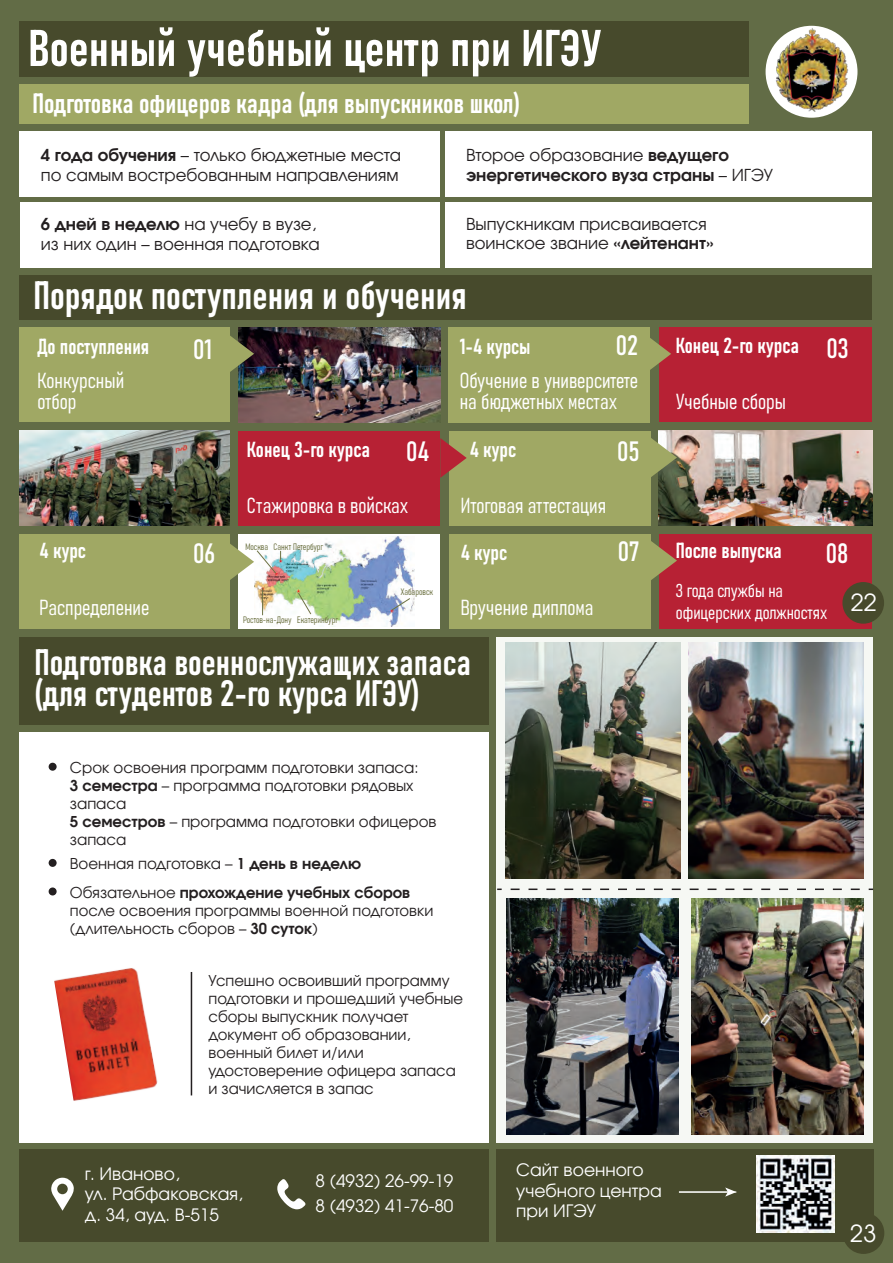
<style>
.page{position:relative;width:893px;height:1263px;background:#626c46}
.page>*{position:absolute;margin:0;border:0;box-sizing:border-box;transform-origin:0 0}
.t1{font:50.85px "Bahnschrift";color:#fff}
.t2{font:39px "Bahnschrift";color:#fff}
.t3{font:36.3px/31.7px "Bahnschrift";color:#fff}
.t4{font:27.75px "Bahnschrift";color:#fff}
.t5{font:27.6px "Bahnschrift";color:#fff}
.t6{font:27.45px "Bahnschrift";color:#fff}
.t7{font:23.55px "Evolventa";color:#fff}
.t8{font:21.6px/21.6px "Bahnschrift";color:#fff}
.t9{font:21.45px/21.5px "Bahnschrift";color:#fff}
.t10{font:18.45px/21.5px "Bahnschrift";color:#fff}
.t11{font:17.1px/20.5px "Evolventa";color:#fff}
.t12{font:16.5px/19.8px "Evolventa";color:#231f20}
.t13{font:700 16.5px/19.8px "Evolventa";color:#231f20}
.t14{font:15px/18px "Evolventa";color:#231f20}
.t15{font:700 15px/28.2px "Evolventa";color:#231f20}
.t16{font:9.15px "Bahnschrift";color:#6e7344}
.s1{font-weight:700}
.s2{font-weight:400}
</style>
<div class="page">
<div style="left:19px;top:21px;width:730px;height:56px;background:#474a2c"></div>
<div style="left:19px;top:275px;width:853px;height:44px;background:#474a2c"></div>
<div style="left:20px;top:84px;width:729px;height:40px;background:#a0a864"></div>
<div style="left:19px;top:132px;width:420px;height:65px;background:#fff"></div>
<div style="left:20px;top:202px;width:419px;height:66px;background:#fff"></div>
<div style="left:445px;top:202px;width:427px;height:66px;background:#fff"></div>
<div style="left:445px;top:132px;width:427px;height:65px;background:#fff"></div>
<div style="left:19px;top:732px;width:470px;height:410px;background:#fff"></div>
<div style="left:19px;top:1149px;width:470px;height:93px;background:#474a2c"></div>
<div style="left:496px;top:1149px;width:377px;height:93px;background:#474a2c"></div>
<div style="left:19px;top:637px;width:470px;height:88px;background:#474a2c"></div>
<svg style="left:51px;top:1177px;width:23px;height:34px"></svg>
<svg style="left:277px;top:1179px;width:29px;height:30px"></svg>
<div style="left:766px;top:26px;width:91px;height:92px;background:#fff;border-radius:50%"></div>
<img style="left:774px;top:27px;width:75px;height:86px">
<div style="left:49px;top:763px;width:8px;height:8px;background:#231f20;border-radius:50%"></div>
<div style="left:49px;top:859px;width:8px;height:8px;background:#231f20;border-radius:50%"></div>
<div style="left:49px;top:887px;width:8px;height:8px;background:#231f20;border-radius:50%"></div>
<div style="left:497px;top:637px;width:376px;height:505px;background:#f6f8f4"></div>
<svg style="left:511px;top:888px;width:362px;height:2px"></svg>
<img style="left:691px;top:898px;width:172px;height:236px">
<img style="left:506px;top:898px;width:173px;height:236px">
<hr style="left:191px;top:972px;width:1px;height:123px;background:#231f20">
<img style="left:19px;top:430px;width:211px;height:95px">
<div style="left:659px;top:327px;width:213px;height:95px;background:#b72134"></div>
<div style="left:659px;top:534px;width:213px;height:95px;background:#b72134"></div>
<div style="left:238px;top:534px;width:202px;height:95px;background:#fff"></div>
<img style="left:254px;top:536px;width:160px;height:90px">
<svg style="left:262px;top:588px;width:1px;height:27px"></svg>
<svg style="left:298px;top:593px;width:13px;height:21px"></svg>
<svg style="left:391px;top:598px;width:19px;height:13px"></svg>
<div style="left:19px;top:534px;width:211px;height:95px;background:#a0a864"></div>
<svg style="left:230px;top:542px;width:51px;height:40px"></svg>
<div style="left:448px;top:327px;width:201px;height:95px;background:#a0a864"></div>
<svg style="left:649px;top:334px;width:22px;height:40px"></svg>
<div style="left:449px;top:534px;width:202px;height:95px;background:#a0a864"></div>
<svg style="left:651px;top:541px;width:26px;height:39px"></svg>
<img style="left:757px;top:1155px;width:77px;height:77px">
<hr style="left:679px;top:1191px;width:49px;height:1px;background:#fff">
<svg style="left:725px;top:1187px;width:11px;height:9px"></svg>
<img style="left:238px;top:327px;width:202px;height:95px">
<div style="left:19px;top:327px;width:211px;height:95px;background:#a0a864"></div>
<svg style="left:230px;top:334px;width:24px;height:40px"></svg>
<img style="left:659px;top:430px;width:213px;height:95px">
<img style="left:689px;top:643px;width:174px;height:235px">
<div style="left:449px;top:430px;width:202px;height:95px;background:#a0a864"></div>
<svg style="left:651px;top:438px;width:37px;height:50px"></svg>
<div style="left:238px;top:430px;width:202px;height:95px;background:#b72134"></div>
<img style="left:505px;top:643px;width:175px;height:235px">
<div style="left:842px;top:582px;width:42px;height:42px;background:#474a2c;border-radius:50%"></div>
<div style="left:843px;top:1212px;width:41px;height:42px;background:#474a2c;border-radius:50%"></div>
<svg style="left:440px;top:438px;width:27px;height:40px"></svg>
<img style="left:63px;top:968px;width:128px;height:133px">
<svg style="left:54px;top:979px;width:20px;height:122px"></svg>
<h1 class="t1" style="left:28px;top:9px;width:574px">Военный учебный центр при ИГЭУ</h1>
<h3 class="t6" style="left:32px;top:82px;width:489px">Подготовка офицеров кадра (для выпускников школ)</h3>
<p class="t12" style="left:41px;top:145px;width:362px"><span class="s1">4 года обучения</span> – только бюджетные места по самым востребованным направлениям</p>
<p class="t12" style="left:41px;top:214px;width:280px"><span class="s1">6 дней в неделю</span> на учебу в вузе, из них один – военная подготовка</p>
<p class="t12" style="left:466px;top:214px;width:249px">Выпускникам присваивается воинское звание <span class="s1">«лейтенант»</span></p>
<p class="t13" style="left:466px;top:145px;width:308px"><span class="s2">Второе образование</span> ведущего энергетического вуза страны <span class="s2">– ИГЭУ</span></p>
<h2 class="t2" style="left:34px;top:265px;width:435px">Порядок поступления и обучения</h2>
<h3 class="t9" style="left:37px;top:334px;width:113px">До поступления</h3>
<h3 class="t9" style="left:37px;top:368px;width:88px">Конкурсный отбор</h3>
<h3 class="t5" style="left:193px;top:328px;width:20px">01</h3>
<h3 class="t4" style="left:616px;top:325px;width:24px">02</h3>
<h3 class="t8" style="left:460px;top:368px;width:180px">Обучение в университете на бюджетных местах</h3>
<h3 class="t8" style="left:460px;top:334px;width:72px">1-4 курсы</h3>
<h3 class="t9" style="left:247px;top:438px;width:125px">Конец 3-го курса</h3>
<h3 class="t5" style="left:406px;top:430px;width:25px">04</h3>
<h3 class="t9" style="left:470px;top:437px;width:48px">4 курс</h3>
<h3 class="t5" style="left:617px;top:430px;width:24px">05</h3>
<h3 class="t9" style="left:247px;top:493px;width:163px">Стажировка в войсках</h3>
<h3 class="t9" style="left:461px;top:493px;width:147px">Итоговая аттестация</h3>
<h3 class="t9" style="left:40px;top:538px;width:48px">4 курс</h3>
<h3 class="t5" style="left:193px;top:533px;width:23px">06</h3>
<p class="t16" style="left:245px;top:539px;width:24px">Москва</p>
<p class="t16" style="left:274px;top:539px;width:51px">Санкт Петербург</p>
<h3 class="t9" style="left:461px;top:540px;width:48px">4 курс</h3>
<h3 class="t5" style="left:618px;top:530px;width:23px">07</h3>
<h3 class="t9" style="left:40px;top:595px;width:111px">Распределение</h3>
<p class="t16" style="left:243px;top:613px;width:96px">Ростов-на-Дону Екатеринбург</p>
<p class="t16" style="left:401px;top:585px;width:34px">Хабаровск</p>
<h3 class="t9" style="left:461px;top:595px;width:134px">Вручение диплома</h3>
<h3 class="t3" style="left:35px;top:644px;width:438px">Подготовка военнослужащих запаса (для студентов 2-го курса ИГЭУ)</h3>
<p class="t14" style="left:70px;top:758px;width:368px">Срок освоения программ подготовки запаса:<br><span class="s1">3 семестра</span> – программа подготовки рядовых запаса<br><span class="s1">5 семестров</span> – программа подготовки офицеров запаса</p>
<p class="t15" style="left:70px;top:849px;width:342px"><span class="s2">Военная подготовка –</span> 1 день в неделю<br><span class="s2">Обязательное</span> прохождение учебных сборов</p>
<p class="t14" style="left:70px;top:901px;width:365px">после освоения программы военной подготовки (длительность сборов – <span class="s1">30 суток</span>)</p>
<p class="t14" style="left:209px;top:971px;width:256px">Успешно освоивший программу подготовки и прошедший учебные сборы выпускник получает документ об образовании, военный билет и/или удостоверение офицера запаса и зачисляется в запас</p>
<h3 class="t9" style="left:676px;top:333px;width:125px">Конец 2-го курса</h3>
<h3 class="t9" style="left:676px;top:389px;width:112px">Учебные сборы</h3>
<h3 class="t5" style="left:826px;top:327px;width:24px">03</h3>
<h3 class="t9" style="left:676px;top:538px;width:108px">После выпуска</h3>
<h3 class="t5" style="left:826px;top:533px;width:24px">08</h3>
<p class="t10" style="left:676px;top:579px;width:153px">3 года службы на офицерских должностях</p>
<h3 class="t7" style="left:851px;top:588px;width:28px">22</h3>
<p class="t11" style="left:85px;top:1163px;width:159px">г. Иваново,<br>ул. Рабфаковская, д. 34, ауд. В-515</p>
<p class="t11" style="left:315px;top:1169px;width:139px;line-height:24.5px">8 (4932) 26-99-19<br>8 (4932) 41-76-80</p>
<p class="t11" style="left:516px;top:1160px;width:147px">Сайт военного учебного центра при ИГЭУ</p>
<h3 class="t7" style="left:850px;top:1218px;width:28px">23</h3>
</div>
